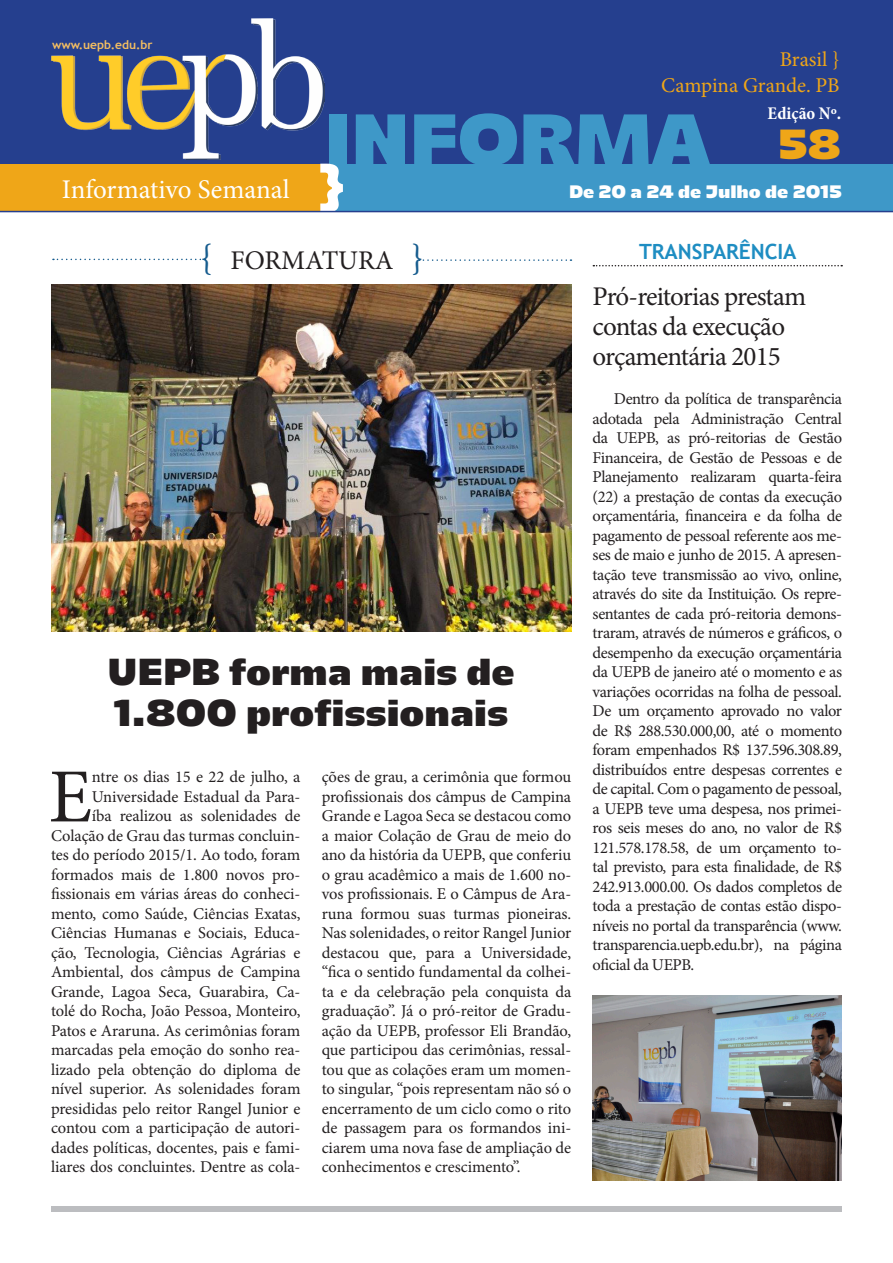
<style>
.page{position:relative;width:893px;height:1263px;background:#fff}
.page>*{position:absolute;margin:0;border:0;box-sizing:border-box;transform-origin:0 0}
.Corpo_de_texto{font:76.5px "Minion Pro";color:#231f20}
.Titulo{font:72px "Majoris";color:#3e98c8}
.t1{font:54px "Majoris";color:#fff}
.t2{font:42px "Majoris";color:#efa618}
.Titulo-2{font:37.5px/40.5px "Majoris";color:#231f20}
.Titulo-3{font:36px "Minion Pro";color:#165c8e}
.Titulo_coluna{font:27px/30px "Minion Pro";letter-spacing:-.03em;color:#231f20}
.t3{font:27px "Minion Pro";letter-spacing:-.005em;color:#fff}
.Corpo_de_texto-2{font:27px "Minion Pro";letter-spacing:-.005em;color:#231f20}
.t4{font:21px "Minion Pro";letter-spacing:-.005em;color:#efa618}
.Titulo-4{font:700 21px "Trebuchet MS";letter-spacing:-.005em;color:#1e8dc2}
.t5{font:18px "Majoris";color:#fff}
.t6{font:700 condensed 18px "Minion Pro";color:#fff}
.Corpo_de_texto-3{font:16.5px/19.5px "Minion Pro";letter-spacing:-.005em;color:#231f20;text-align:justify}
.t7{font:700 12px "Trebuchet MS";letter-spacing:-.005em;color:#f5bf61}
</style>
<div class="page">
<div style="left:51px;top:1206px;width:791px;height:6px;background:#bcbdc0"></div>
<img style="left:51px;top:285px;width:520px;height:346px">
<div style="left:0;top:0;width:893px;height:167px;background:#253f8e"></div>
<div style="left:300px;top:164px;width:593px;height:48px;background:#3e98c8"></div>
<img style="left:51px;top:19px;width:274px;height:141px">
<div style="left:0;top:164px;width:332px;height:48px;background:#efa618"></div>
<hr style="left:0;top:211px;width:893px;height:1px;background:#253f8e">
<svg style="left:53px;top:259px;width:153px;height:1px"></svg>
<svg style="left:593px;top:265px;width:249px;height:1px"></svg>
<img style="left:592px;top:995px;width:250px;height:185px">
<svg style="left:418px;top:259px;width:153px;height:2px"></svg>
<p class="t7" style="left:52px;top:37px;width:102px">www.uepb.edu.br</p>
<p class="t3" style="left:62px;top:172px;width:229px">Informativo Semanal</p>
<p class="t4" style="left:780px;top:46px;width:61px">Brasil }</p>
<p class="t4" style="left:661px;top:71px;width:180px">Campina Grande. PB</p>
<p class="t6" style="left:768px;top:101px;width:75px">Edição Nº.</p>
<p class="Titulo" style="left:324px;top:97px;width:386px">INFORMA</p>
<p class="t1" style="left:319px;top:150px;width:28px">}</p>
<p class="t2" style="left:778px;top:119px;width:64px">58</p>
<p class="t5" style="left:569px;top:181px;width:274px">De 20 a 24 de Julho de 2015</p>
<p class="Titulo-3" style="left:200px;top:234px;width:14px">{</p>
<p class="Corpo_de_texto-2" style="left:231px;top:242px;width:164px">FORMATURA</p>
<p class="Titulo-2" style="left:108px;top:651px;width:409px">UEPB forma mais de<br>1.800 profissionais</p>
<p class="Corpo_de_texto-3" style="left:51px;top:767px;width:251px;text-align:right">ntre os dias 15 e 22 de julho, a Universidade Estadual da Para-<br>íba realizou as solenidades de Colação de Grau das turmas concluin&shy;tes do período 2015/1. Ao todo, foram formados mais de 1.800 novos pro&shy;fissionais em várias áreas do conheci&shy;mento, como Saúde, Ciências Exatas, Ciências Humanas e Sociais, Educa&shy;ção, Tecnologia, Ciências Agrárias e Ambiental, dos câmpus de Campina Grande, Lagoa Seca, Guarabira, Ca&shy;tolé do Rocha, João Pessoa, Monteiro, Patos e Araruna. As cerimônias foram marcadas pela emoção do sonho rea&shy;lizado pela obtenção do diploma de nível superior. As solenidades foram presididas pelo reitor Rangel Junior e contou com a participação de autori&shy;dades políticas, docentes, pais e fami&shy;liares dos concluintes. Dentre as cola-</p>
<p class="Corpo_de_texto-3" style="left:322px;top:767px;width:251px">ções de grau, a cerimônia que formou profissionais dos câmpus de Campina Grande e Lagoa Seca se destacou como a maior Colação de Grau de meio do ano da história da UEPB, que conferiu o grau acadêmico a mais de 1.600 no&shy;vos profissionais. E o Câmpus de Ara&shy;runa formou suas turmas pioneiras.<br>Nas solenidades, o reitor Rangel Junior destacou que, para a Universidade, “fica o sentido fundamental da colhei&shy;ta e da celebração pela conquista da graduação”. Já o pró-reitor de Gradu&shy;ação da UEPB, professor Eli Brandão, que participou das cerimônias, ressal&shy;tou que as colações eram um momen&shy;to singular, “pois representam não só o encerramento de um ciclo como o rito de passagem para os formandos ini&shy;ciarem uma nova fase de ampliação de conhecimentos e crescimento”.</p>
<p class="Corpo_de_texto" style="left:49px;top:746px;width:45px">E</p>
<p class="Titulo-4" style="left:639px;top:239px;width:159px">TRANSPARÊNCIA</p>
<p class="Titulo_coluna" style="left:593px;top:281px;width:215px">Pró-reitorias prestam contas da execução</p>
<p class="Titulo_coluna" style="left:593px;top:341px;width:190px">orçamentária 2015</p>
<p class="Corpo_de_texto-3" style="left:593px;top:389px;width:251px;text-indent:21px">Dentro da política de transparência adotada pela Administração Central da UEPB, as pró-reitorias de Gestão Financeira, de Gestão de Pessoas e de Planejamento realizaram quarta-feira (22) a prestação de contas da execução orçamentária, financeira e da folha de pagamento de pessoal referente aos me&shy;ses de maio e junho de 2015. A apresen&shy;tação teve transmissão ao vivo, online, através do site da Instituição. Os repre&shy;sentantes de cada pró-reitoria demons&shy;traram, através de números e gráficos, o desempenho da execução orçamentária da UEPB de janeiro até o momento e as variações ocorridas na folha de pessoal.<br>De um orçamento aprovado no valor de R$ 288.530.000,00, até o momento foram empenhados R$ 137.596.308.89, distribuídos entre despesas correntes e de capital. Com o pagamento de pessoal, a UEPB teve uma despesa, nos primei&shy;ros seis meses do ano, no valor de R$ 121.578.178.58, de um orçamento to&shy;tal previsto, para esta finalidade, de R$ 242.913.000.00. Os dados completos de toda a prestação de contas estão dispo&shy;níveis no portal da transparência (www. transparencia.uepb.edu.br), na página oficial da UEPB.</p>
</div>
